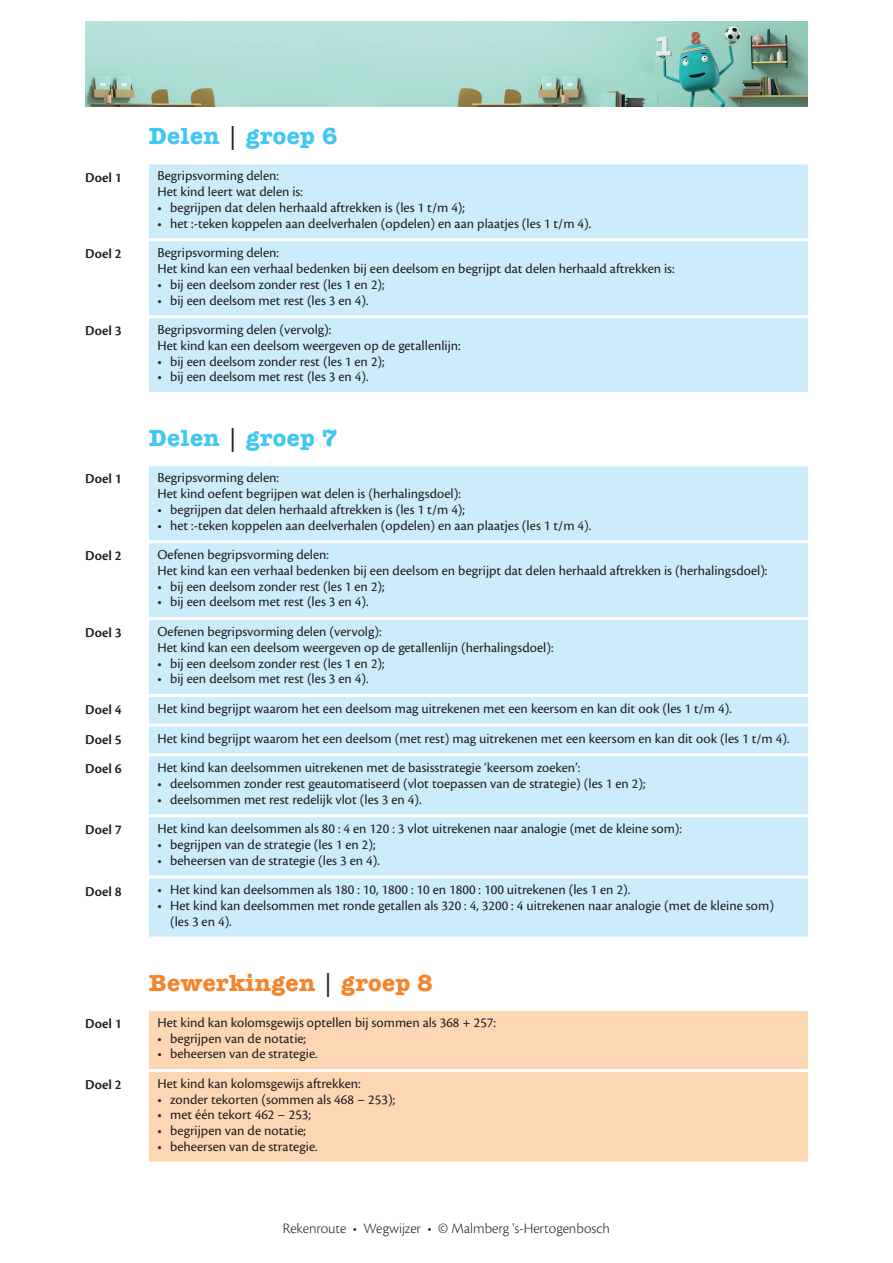
<style>
.page{position:relative;width:893px;height:1263px;background:#fff}
.page>*{position:absolute;margin:0;border:0;box-sizing:border-box;transform-origin:0 0}
.t1{font:700 24px "American Typewriter";letter-spacing:.02em;color:#40c7f4}
.t2{font:700 24px "American Typewriter";letter-spacing:.02em;color:#f5842a}
.t3{font:300 15px "Cronos Pro";letter-spacing:-.005em;color:#231f20}
.t4{font:14.25px/15.8px "Cronos Pro";color:#231f20}
.t5{font:600 14.25px "Cronos Pro";letter-spacing:.015em;color:#231f20}
.s1{font-weight:400;color:#231f20}
</style>
<div class="page">
<img style="left:85px;top:21px;width:723px;height:85px">
<div style="left:149px;top:164px;width:659px;height:228px;background:#ccecfb"></div>
<hr style="left:149px;top:238px;width:659px;height:3px;background:#fff">
<hr style="left:149px;top:315px;width:659px;height:3px;background:#fff">
<div style="left:149px;top:466px;width:659px;height:470px;background:#ccecfb"></div>
<hr style="left:149px;top:540px;width:659px;height:3px;background:#fff">
<hr style="left:149px;top:617px;width:659px;height:3px;background:#fff">
<hr style="left:149px;top:694px;width:659px;height:3px;background:#fff">
<hr style="left:149px;top:724px;width:659px;height:3px;background:#fff">
<hr style="left:149px;top:753px;width:659px;height:3px;background:#fff">
<hr style="left:149px;top:814px;width:659px;height:3px;background:#fff">
<hr style="left:149px;top:875px;width:659px;height:3px;background:#fff">
<div style="left:149px;top:1011px;width:659px;height:150px;background:#fdd6b4"></div>
<hr style="left:149px;top:1069px;width:659px;height:3px;background:#fff">
<h1 class="t1" style="left:149px;top:115px;width:190px">Delen <span class="s1">|</span> groep 6</h1>
<p class="t5" style="left:85px;top:169px;width:38px">Doel 1</p>
<p class="t4" style="left:157px;top:168px;width:147px">Begripsvorming delen:<br>Het kind leert wat delen is:</p>
<p class="t4" style="left:157px;top:200px;width:309px">• begrijpen dat delen herhaald aftrekken is (les 1 t/m 4);</p>
<p class="t4" style="left:157px;top:215px;width:435px">• het :-teken koppelen aan deelverhalen (opdelen) en aan plaatjes (les 1 t/m 4).</p>
<p class="t5" style="left:85px;top:246px;width:38px">Doel 2</p>
<p class="t4" style="left:157px;top:245px;width:519px">Begripsvorming delen:<br>Het kind kan een verhaal bedenken bij een deelsom en begrijpt dat delen herhaald aftrekken is:</p>
<p class="t4" style="left:157px;top:276px;width:229px">• bij een deelsom zonder rest (les 1 en 2);</p>
<p class="t4" style="left:157px;top:292px;width:213px">• bij een deelsom met rest (les 3 en 4).</p>
<p class="t5" style="left:85px;top:323px;width:38px">Doel 3</p>
<p class="t4" style="left:157px;top:322px;width:305px">Begripsvorming delen (vervolg):<br>Het kind kan een deelsom weergeven op de getallenlijn:</p>
<p class="t4" style="left:157px;top:353px;width:229px">• bij een deelsom zonder rest (les 1 en 2);</p>
<p class="t4" style="left:157px;top:369px;width:213px">• bij een deelsom met rest (les 3 en 4).</p>
<h1 class="t1" style="left:149px;top:417px;width:190px">Delen <span class="s1">|</span> groep 7</h1>
<p class="t5" style="left:85px;top:471px;width:38px">Doel 1</p>
<p class="t4" style="left:157px;top:470px;width:305px">Begripsvorming delen:<br>Het kind oefent begrijpen wat delen is (herhalingsdoel):</p>
<p class="t4" style="left:157px;top:501px;width:309px">• begrijpen dat delen herhaald aftrekken is (les 1 t/m 4);</p>
<p class="t4" style="left:157px;top:517px;width:435px">• het :-teken koppelen aan deelverhalen (opdelen) en aan plaatjes (les 1 t/m 4).</p>
<p class="t5" style="left:85px;top:548px;width:38px">Doel 2</p>
<p class="t4" style="left:157px;top:547px;width:612px">Oefenen begripsvorming delen:<br>Het kind kan een verhaal bedenken bij een deelsom en begrijpt dat delen herhaald aftrekken is (herhalingsdoel):</p>
<p class="t4" style="left:157px;top:578px;width:229px">• bij een deelsom zonder rest (les 1 en 2);</p>
<p class="t4" style="left:157px;top:594px;width:213px">• bij een deelsom met rest (les 3 en 4).</p>
<p class="t5" style="left:85px;top:624px;width:38px">Doel 3</p>
<p class="t4" style="left:157px;top:624px;width:398px">Oefenen begripsvorming delen (vervolg):<br>Het kind kan een deelsom weergeven op de getallenlijn (herhalingsdoel):</p>
<p class="t4" style="left:157px;top:655px;width:229px">• bij een deelsom zonder rest (les 1 en 2);</p>
<p class="t4" style="left:157px;top:671px;width:213px">• bij een deelsom met rest (les 3 en 4).</p>
<p class="t5" style="left:85px;top:701px;width:38px">Doel 4</p>
<p class="t4" style="left:157px;top:701px;width:576px">Het kind begrijpt waarom het een deelsom mag uitrekenen met een keersom en kan dit ook (les 1 t/m 4).</p>
<p class="t5" style="left:85px;top:731px;width:38px">Doel 5</p>
<p class="t4" style="left:157px;top:730px;width:634px">Het kind begrijpt waarom het een deelsom (met rest) mag uitrekenen met een keersom en kan dit ook (les 1 t/m 4).</p>
<p class="t5" style="left:85px;top:761px;width:38px">Doel 6</p>
<p class="t4" style="left:157px;top:760px;width:424px">Het kind kan deelsommen uitrekenen met de basisstrategie ‘keersom zoeken’:</p>
<p class="t4" style="left:157px;top:776px;width:490px">• deelsommen zonder rest geautomatiseerd (vlot toepassen van de strategie) (les 1 en 2);</p>
<p class="t4" style="left:157px;top:791px;width:266px">• deelsommen met rest redelijk vlot (les 3 en 4).</p>
<p class="t5" style="left:85px;top:822px;width:38px">Doel 7</p>
<p class="t4" style="left:157px;top:821px;width:526px">Het kind kan deelsommen als 80 : 4 en 120 : 3 vlot uitrekenen naar analogie (met de kleine som):</p>
<p class="t4" style="left:157px;top:837px;width:220px">• begrijpen van de strategie (les 1 en 2);</p>
<p class="t4" style="left:157px;top:852px;width:224px">• beheersen van de strategie (les 3 en 4).</p>
<p class="t5" style="left:85px;top:883px;width:38px">Doel 8</p>
<p class="t4" style="left:157px;top:882px;width:475px">• Het kind kan deelsommen als 180 : 10, 1800 : 10 en 1800 : 100 uitrekenen (les 1 en 2).</p>
<p class="t4" style="left:170px;top:898px;width:605px;text-indent:-13px">• Het kind kan deelsommen met ronde getallen als 320 : 4, 3200 : 4 uitrekenen naar analogie (met de kleine som) (les 3 en 4).</p>
<h1 class="t2" style="left:149px;top:962px;width:286px">Bewerkingen <span class="s1">|</span> groep 8</h1>
<p class="t5" style="left:85px;top:1015px;width:38px">Doel 1</p>
<p class="t4" style="left:157px;top:1014px;width:340px">Het kind kan kolomsgewijs optellen bij sommen als 368 + 257:</p>
<p class="t4" style="left:157px;top:1030px;width:150px">• begrijpen van de notatie;</p>
<p class="t4" style="left:157px;top:1046px;width:162px">• beheersen van de strategie.</p>
<p class="t5" style="left:85px;top:1076px;width:38px">Doel 2</p>
<p class="t4" style="left:157px;top:1076px;width:205px">Het kind kan kolomsgewijs aftrekken:</p>
<p class="t4" style="left:157px;top:1091px;width:239px">• zonder tekorten (sommen als 468 − 253);</p>
<p class="t4" style="left:157px;top:1107px;width:155px">• met één tekort 462 − 253;</p>
<p class="t4" style="left:157px;top:1123px;width:150px">• begrijpen van de notatie;</p>
<p class="t4" style="left:157px;top:1139px;width:162px">• beheersen van de strategie.</p>
<p class="t3" style="left:283px;top:1220px;width:329px">Rekenroute • Wegwijzer • © Malmberg 's-Hertogenbosch</p>
</div>
